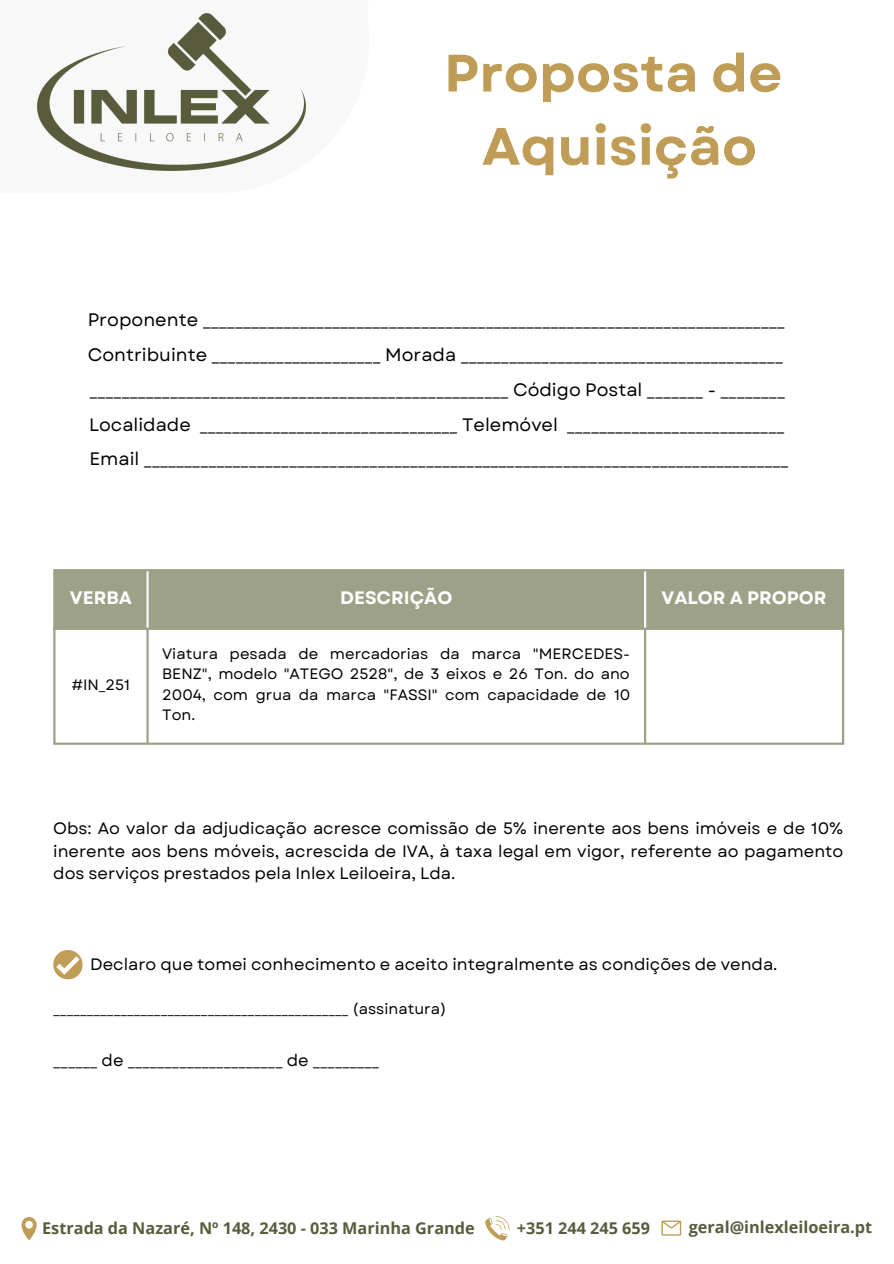
<style>
.page{position:relative;width:894px;height:1264px;background:#fff}
.page>*{position:absolute;margin:0;border:0;box-sizing:border-box;transform-origin:0 0}
.t1{font:700 52.5px "Garet";letter-spacing:.005em;color:#c09d57}
.t2{font:18.15px "Garet";color:#000}
.t3{font:18px "Garet";color:#000}
.t4{font:700 18px "Garet";color:#fff}
.t5{font:16.5px/22.5px "Garet";color:#000;text-align:justify}
.t6{font:700 16.2px "Open Sans";color:#595c3c}
.t7{font:15px/20.2px "Garet";color:#000;text-align:justify}
</style>
<div class="page">
<svg style="left:22px;top:1217px;width:15px;height:23px"></svg>
<svg style="left:485px;top:1216px;width:24px;height:24px"></svg>
<svg style="left:661px;top:1220px;width:20px;height:15px"></svg>
<svg style="left:53px;top:950px;width:30px;height:29px"></svg>
<div style="left:55px;top:571px;width:786px;height:56px;background:#9da187"></div>
<hr style="left:53px;top:571px;width:2px;height:171px;background:#9da187">
<hr style="left:146px;top:630px;width:3px;height:112px;background:#9da187">
<hr style="left:643px;top:630px;width:3px;height:112px;background:#9da187">
<hr style="left:841px;top:571px;width:2px;height:171px;background:#9da187">
<hr style="left:53px;top:569px;width:790px;height:2px;background:#9da187">
<hr style="left:53px;top:627px;width:790px;height:3px;background:#9da187">
<hr style="left:53px;top:742px;width:790px;height:2px;background:#9da187">
<hr style="left:146px;top:571px;width:3px;height:56px;background:#f8f8f8">
<hr style="left:643px;top:571px;width:3px;height:56px;background:#f8f8f8">
<img style="left:38px;top:13px;width:268px;height:158px">
<p class="t1" style="left:444px;top:35px;width:339px">Proposta de</p>
<p class="t1" style="left:482px;top:108px;width:276px">Aquisição</p>
<p class="t2" style="left:88px;top:307px;width:698px">Proponente ________________________________________________________________________</p>
<p class="t3" style="left:88px;top:342px;width:696px">Contribuinte _____________________ Morada ________________________________________</p>
<p class="t3" style="left:89px;top:376px;width:697px">____________________________________________________ Código Postal _______ - ________</p>
<p class="t3" style="left:89px;top:411px;width:696px">Localidade ________________________________ Telemóvel ___________________________</p>
<p class="t3" style="left:89px;top:446px;width:700px">Email ________________________________________________________________________________</p>
<p class="t4" style="left:70px;top:584px;width:63px">VERBA</p>
<p class="t4" style="left:340px;top:584px;width:114px">DESCRIÇÃO</p>
<p class="t4" style="left:661px;top:584px;width:167px">VALOR A PROPOR</p>
<p class="t7" style="left:72px;top:674px;width:60px">#IN_251</p>
<p class="t7" style="left:162px;top:644px;width:469px">Viatura pesada de mercadorias da marca "MERCEDES-BENZ", modelo "ATEGO 2528", de 3 eixos e 26 Ton. do ano 2004, com grua da marca "FASSI" com capacidade de 10<br>Ton.</p>
<p class="t5" style="left:53px;top:817px;width:791px">Obs: Ao valor da adjudicação acresce comissão de 5% inerente aos bens imóveis e de 10% inerente aos bens móveis, acrescida de IVA, à taxa legal em vigor, referente ao pagamento dos serviços prestados pela Inlex Leiloeira, Lda.</p>
<p class="t5" style="left:90px;top:953px;width:688px">Declaro que tomei conhecimento e aceito integralmente as condições de venda.</p>
<p class="t7" style="left:53px;top:998px;width:394px">____________________________________________ (assinatura)</p>
<p class="t5" style="left:53px;top:1049px;width:327px">______ de _____________________ de _________</p>
<p class="t6" style="left:42px;top:1217px;width:434px">Estrada da Nazaré, Nº 148, 2430 - 033 Marinha Grande</p>
<p class="t6" style="left:516px;top:1217px;width:135px">+351 244 245 659</p>
<p class="t6" style="left:688px;top:1216px;width:185px">geral@inlexleiloeira.pt</p>
</div>
